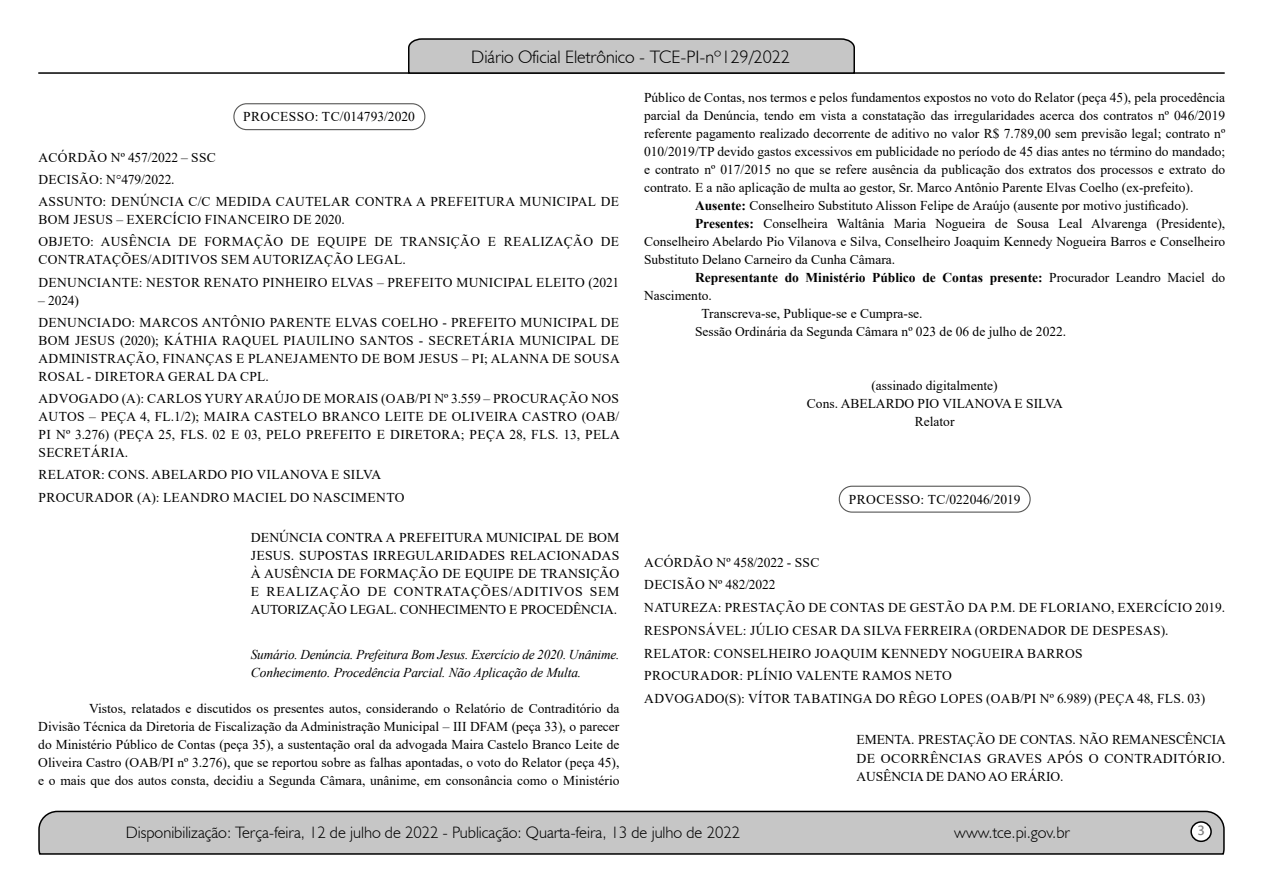
<style>
.page{position:relative;width:1263px;height:893px;background:#fff}
.page>*{position:absolute;margin:0;border:0;box-sizing:border-box;transform-origin:0 0}
.t1{font:300 18px "Humanist 521 BT";color:#000}
.t2{font:300 16.5px "Humanist 521 BT";color:#000}
.t3{font:15px "Estrangelo Edessa";color:#808080}
.t4{font:13.5px/18px "Times New Roman";color:#000;text-align:justify}
.t5{font:13.5px/22.2px "Times New Roman";letter-spacing:.025em;color:#000}
.t6{font:italic 13.5px/18px "Times New Roman";letter-spacing:-.015em;color:#000}
.t7{font:700 13.5px "Times New Roman";color:#000}
.s1{font-weight:700}
.s2{font-weight:400}
</style>
<div class="page">
<svg style="left:38px;top:810px;width:1187px;height:45px;background:#b9b9b9"></svg>
<div style="left:1191px;top:822px;width:20px;height:19px;background:#fff;border-radius:50%"></div>
<div style="left:1190px;top:821px;width:22px;height:21px;border:2px solid #000;border-radius:50%"></div>
<hr style="left:38px;top:72px;width:1187px;height:2px;background:#000">
<svg style="left:407px;top:38px;width:449px;height:36px;background:#b4b4b4"></svg>
<div style="left:233px;top:103px;width:192px;height:27px;border:1px solid #575756;border-radius:13px"></div>
<div style="left:839px;top:486px;width:192px;height:27px;border:1px solid #575756;border-radius:13px"></div>
<h1 class="t1" style="left:471px;top:46px;width:320px">Diário Oficial Eletrônico - TCE-PI-nº129/2022</h1>
<p class="t4" style="left:243px;top:107px;width:173px">PROCESSO: TC/014793/2020</p>
<p class="t5" style="left:39px;top:146px;width:582px">ACÓRDÃO Nº 457/2022 – SSC<br>DECISÃO: N°479/2022.<br>ASSUNTO: DENÚNCIA C/C MEDIDA CAUTELAR CONTRA A PREFEITURA MUNICIPAL DE</p>
<p class="t5" style="left:39px;top:208px;width:582px">BOM JESUS – EXERCÍCIO FINANCEIRO DE 2020.<br>OBJETO: AUSÊNCIA DE FORMAÇÃO DE EQUIPE DE TRANSIÇÃO E REALIZAÇÃO DE</p>
<p class="t5" style="left:39px;top:248px;width:582px">CONTRATAÇÕES/ADITIVOS SEM AUTORIZAÇÃO LEGAL.<br>DENUNCIANTE: NESTOR RENATO PINHEIRO ELVAS – PREFEITO MUNICIPAL ELEITO (2021</p>
<p class="t5" style="left:38px;top:289px;width:582px">– 2024)<br>DENUNCIADO: MARCOS ANTÔNIO PARENTE ELVAS COELHO - PREFEITO MUNICIPAL DE</p>
<p class="t4" style="left:39px;top:331px;width:583px">BOM JESUS (2020); KÁTHIA RAQUEL PIAUILINO SANTOS - SECRETÁRIA MUNICIPAL DE ADMINISTRAÇÃO, FINANÇAS E PLANEJAMENTO DE BOM JESUS – PI; ALANNA DE SOUSA ROSAL - DIRETORA GERAL DA CPL.</p>
<p class="t4" style="left:39px;top:389px;width:583px">ADVOGADO (A): CARLOS YURY ARAÚJO DE MORAIS (OAB/PI Nº 3.559 – PROCURAÇÃO NOS AUTOS – PEÇA 4, FL.1/2); MAIRA CASTELO BRANCO LEITE DE OLIVEIRA CASTRO (OAB/ PI Nº 3.276) (PEÇA 25, FLS. 02 E 03, PELO PREFEITO E DIRETORA; PEÇA 28, FLS. 13, PELA SECRETÁRIA.</p>
<p class="t5" style="left:39px;top:463px;width:367px">RELATOR: CONS. ABELARDO PIO VILANOVA E SILVA<br>PROCURADOR (A): LEANDRO MACIEL DO NASCIMENTO</p>
<p class="t4" style="left:251px;top:528px;width:370px">DENÚNCIA CONTRA A PREFEITURA MUNICIPAL DE BOM JESUS. SUPOSTAS IRREGULARIDADES RELACIONADAS À AUSÊNCIA DE FORMAÇÃO DE EQUIPE DE TRANSIÇÃO E REALIZAÇÃO DE CONTRATAÇÕES/ADITIVOS SEM AUTORIZAÇÃO LEGAL. CONHECIMENTO E PROCEDÊNCIA.</p>
<p class="t6" style="left:251px;top:645px;width:370px">Sumário. Denúncia. Prefeitura Bom Jesus. Exercício de 2020. Unânime.<br>Conhecimento. Procedência Parcial. Não Aplicação de Multa.</p>
<p class="t4" style="left:38px;top:699px;width:583px;text-indent:51px">Vistos, relatados e discutidos os presentes autos, considerando o Relatório de Contraditório da Divisão Técnica da Diretoria de Fiscalização da Administração Municipal – III DFAM (peça 33), o parecer do Ministério Público de Contas (peça 35), a sustentação oral da advogada Maira Castelo Branco Leite de Oliveira Castro (OAB/PI nº 3.276), que se reportou sobre as falhas apontadas, o voto do Relator (peça 45), e o mais que dos autos consta, decidiu a Segunda Câmara, unânime, em consonância como o Ministério</p>
<p class="t4" style="left:644px;top:88px;width:583px">Público de Contas, nos termos e pelos fundamentos expostos no voto do Relator (peça 45), pela procedência</p>
<p class="t4" style="left:644px;top:106px;width:583px">parcial da Denúncia, tendo em vista a constatação das irregularidades acerca dos contratos nº 046/2019</p>
<p class="t4" style="left:644px;top:124px;width:583px">referente pagamento realizado decorrente de aditivo no valor R$ 7.789,00 sem previsão legal; contrato nº</p>
<p class="t4" style="left:644px;top:142px;width:583px">010/2019/TP devido gastos excessivos em publicidade no período de 45 dias antes no término do mandado;</p>
<p class="t4" style="left:644px;top:160px;width:583px">e contrato nº 017/2015 no que se refere ausência da publicação dos extratos dos processos e extrato do</p>
<p class="t4" style="left:644px;top:178px;width:551px">contrato. E a não aplicação de multa ao gestor, Sr. Marco Antônio Parente Elvas Coelho (ex-prefeito).</p>
<p class="t4" style="left:695px;top:196px;width:495px"><span class="s1">Ausente:</span> Conselheiro Substituto Alisson Felipe de Araújo (ausente por motivo justificado).</p>
<p class="t4" style="left:695px;top:214px;width:532px"><span class="s1">Presentes:</span> Conselheira Waltânia Maria Nogueira de Sousa Leal Alvarenga (Presidente),</p>
<p class="t4" style="left:644px;top:232px;width:583px">Conselheiro Abelardo Pio Vilanova e Silva, Conselheiro Joaquim Kennedy Nogueira Barros e Conselheiro</p>
<p class="t4" style="left:644px;top:250px;width:253px">Substituto Delano Carneiro da Cunha Câmara.</p>
<p class="t7" style="left:695px;top:268px;width:532px">Representante do Ministério Público de Contas presente: <span class="s2">Procurador Leandro Maciel do</span></p>
<p class="t4" style="left:644px;top:286px;width:69px">Nascimento.</p>
<p class="t4" style="left:701px;top:304px;width:223px">Transcreva-se, Publique-se e Cumpra-se.</p>
<p class="t4" style="left:695px;top:322px;width:373px">Sessão Ordinária da Segunda Câmara nº 023 de 06 de julho de 2022.</p>
<p class="t4" style="left:807px;top:376px;width:258px;text-align:center">(assinado digitalmente)<br>Cons. ABELARDO PIO VILANOVA E SILVA<br>Relator</p>
<p class="t4" style="left:849px;top:490px;width:173px">PROCESSO: TC/022046/2019</p>
<p class="t5" style="left:644px;top:550px;width:582px;line-height:22.6px">ACÓRDÃO Nº 458/2022 - SSC<br>DECISÃO Nº 482/2022<br>NATUREZA: PRESTAÇÃO DE CONTAS DE GESTÃO DA P.M. DE FLORIANO, EXERCÍCIO 2019.<br>RESPONSÁVEL: JÚLIO CESAR DA SILVA FERREIRA (ORDENADOR DE DESPESAS).<br>RELATOR: CONSELHEIRO JOAQUIM KENNEDY NOGUEIRA BARROS<br>PROCURADOR: PLÍNIO VALENTE RAMOS NETO<br>ADVOGADO(S): VÍTOR TABATINGA DO RÊGO LOPES (OAB/PI Nº 6.989) (PEÇA 48, FLS. 03)</p>
<p class="t4" style="left:857px;top:730px;width:371px;line-height:18.5px">EMENTA. PRESTAÇÃO DE CONTAS. NÃO REMANESCÊNCIA DE OCORRÊNCIAS GRAVES APÓS O CONTRADITÓRIO.<br>AUSÊNCIA DE DANO AO ERÁRIO.</p>
<p class="t2" style="left:126px;top:822px;width:616px">Disponibilização: Terça-feira, 12 de julho de 2022 - Publicação: Quarta-feira, 13 de julho de 2022</p>
<p class="t2" style="left:954px;top:822px;width:117px">www.tce.pi.gov.br</p>
<p class="t3" style="left:1197px;top:823px;width:9px">3</p>
</div>
